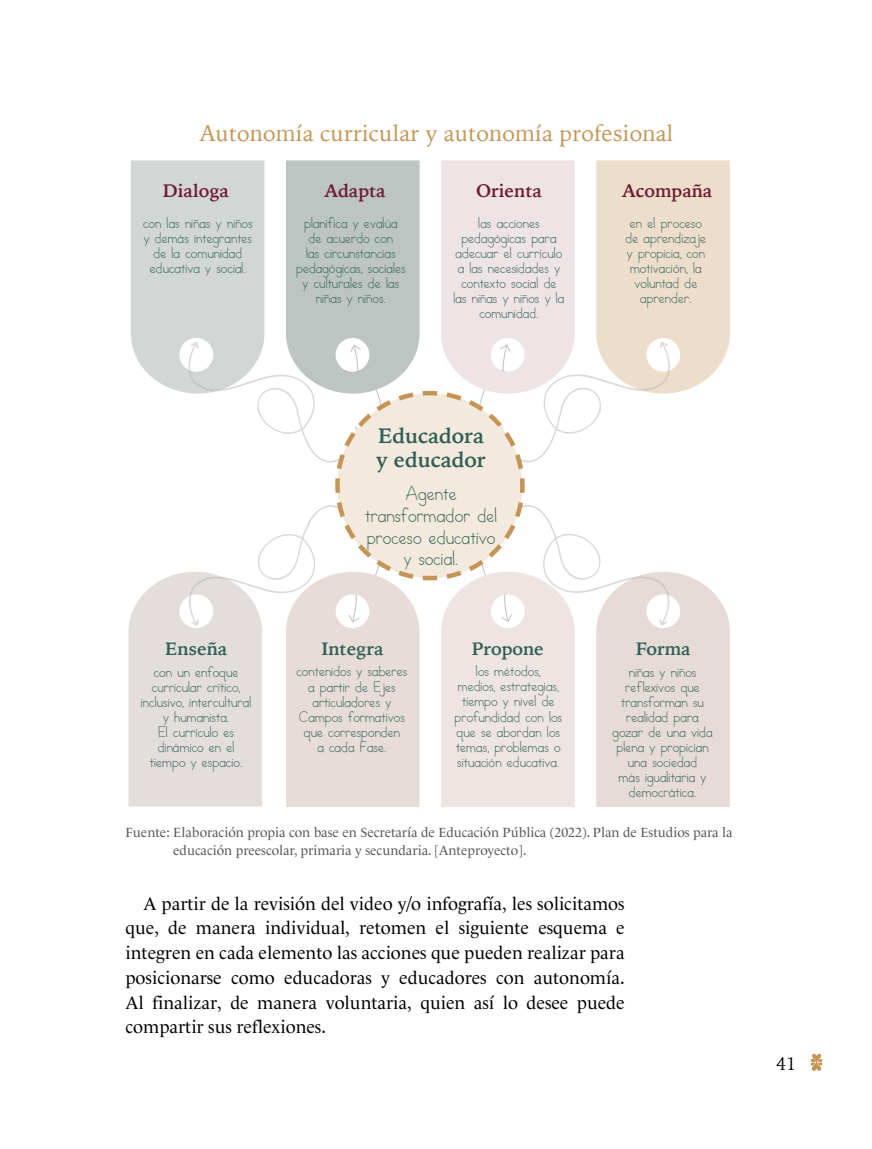
<style>
.page{position:relative;width:872px;height:1149px;background:#fff}
.page>*{position:absolute;margin:0;border:0;box-sizing:border-box;transform-origin:0 0}
.t1{font:22.5px "Iowan Old Style";letter-spacing:.01em;color:#c49556}
.t2{font:700 21px/24px "Iowan Old Style";color:#2f5e55}
.t3{font:18px/24.8px "Le Monde Livre";color:#000;text-align:justify}
.t4{font:18px/21.6px "Abc Teacher";color:#2f5e55;text-align:center}
.t5{font:700 18px "Iowan Old Style";color:#6d1b34}
.t6{font:700 18px "Iowan Old Style";color:#2f5e55}
.t7{font:18px "Iowan Old Style";color:#000}
.t8{font:13.5px/15px "Abc Teacher";color:#2f5e55;text-align:center}
.t9{font:13.5px/18px "Le Monde Livre";color:#575756}
</style>
<div class="page">
<svg style="left:810px;top:1053px;width:12px;height:17px"></svg>
<svg style="left:128px;top:160px;width:602px;height:646px"></svg>
<h1 class="t1" style="left:200px;top:113px;width:475px">Autonomía curricular y autonomía profesional</h1>
<h3 class="t5" style="left:163px;top:174px;width:67px">Dialoga</h3>
<h3 class="t5" style="left:324px;top:174px;width:63px">Adapta</h3>
<h3 class="t5" style="left:476px;top:174px;width:67px">Orienta</h3>
<h3 class="t5" style="left:622px;top:174px;width:92px">Acompaña</h3>
<p class="t8" style="left:143px;top:216px;width:111px">con las niñas y niños y demás integrantes de la comunidad educativa y social.</p>
<p class="t8" style="left:453px;top:216px;width:113px">las acciones pedagógicas para adecuar el currículo a las necesidades y contexto social de las niñas y niños y la comunidad.</p>
<p class="t8" style="left:296px;top:216px;width:111px">planifica y evalúa de acuerdo con<br>las circunstancias pedagógicas, sociales y culturales de las niñas y niños.</p>
<h2 class="t2" style="left:376px;top:422px;width:111px">Educadora y educador</h2>
<h3 class="t4" style="left:365px;top:483px;width:133px">Agente transformador del proceso educativo y social.</h3>
<p class="t8" style="left:625px;top:216px;width:82px">en el proceso de aprendizaje y propicia, con motivación, la voluntad de aprender.</p>
<h3 class="t6" style="left:165px;top:632px;width:64px">Enseña</h3>
<h3 class="t6" style="left:321px;top:632px;width:63px">Integra</h3>
<h3 class="t6" style="left:472px;top:632px;width:74px">Propone</h3>
<h3 class="t6" style="left:636px;top:632px;width:56px">Forma</h3>
<p class="t8" style="left:141px;top:664px;width:112px">con un enfoque curricular crítico, inclusivo, intercultural y humanista.<br>El currículo es dinámico en el tiempo y espacio.</p>
<p class="t8" style="left:296px;top:664px;width:112px">contenidos y saberes a partir de Ejes articuladores y<br>Campos formativos que corresponden<br>a cada Fase.</p>
<p class="t8" style="left:454px;top:664px;width:109px">los métodos,<br>medios, estrategias, tiempo y nivel de profundidad con los que se abordan los temas, problemas o situación educativa.</p>
<p class="t8" style="left:612px;top:664px;width:102px">niñas y niños reflexivos que transforman su realidad para gozar de una vida plena y propician una sociedad<br>más igualitaria y democrática.</p>
<p class="t9" style="left:173px;top:823px;width:561px;text-indent:-48px">Fuente: Elaboración propia con base en Secretaría de Educación Pública (2022). Plan de Estudios para la educación preescolar, primaria y secundaria. [Anteproyecto].</p>
<p class="t3" style="left:125px;top:890px;width:501px;text-indent:18px">A partir de la revisión del video y/o infografía, les solicitamos que, de manera individual, retomen el siguiente esquema e integren en cada elemento las acciones que pueden realizar para posicionarse como educadoras y educadores con autonomía.<br>Al finalizar, de manera voluntaria, quien así lo desee puede compartir sus reflexiones.</p>
<h3 class="t7" style="left:776px;top:1047px;width:22px">41</h3>
</div>
